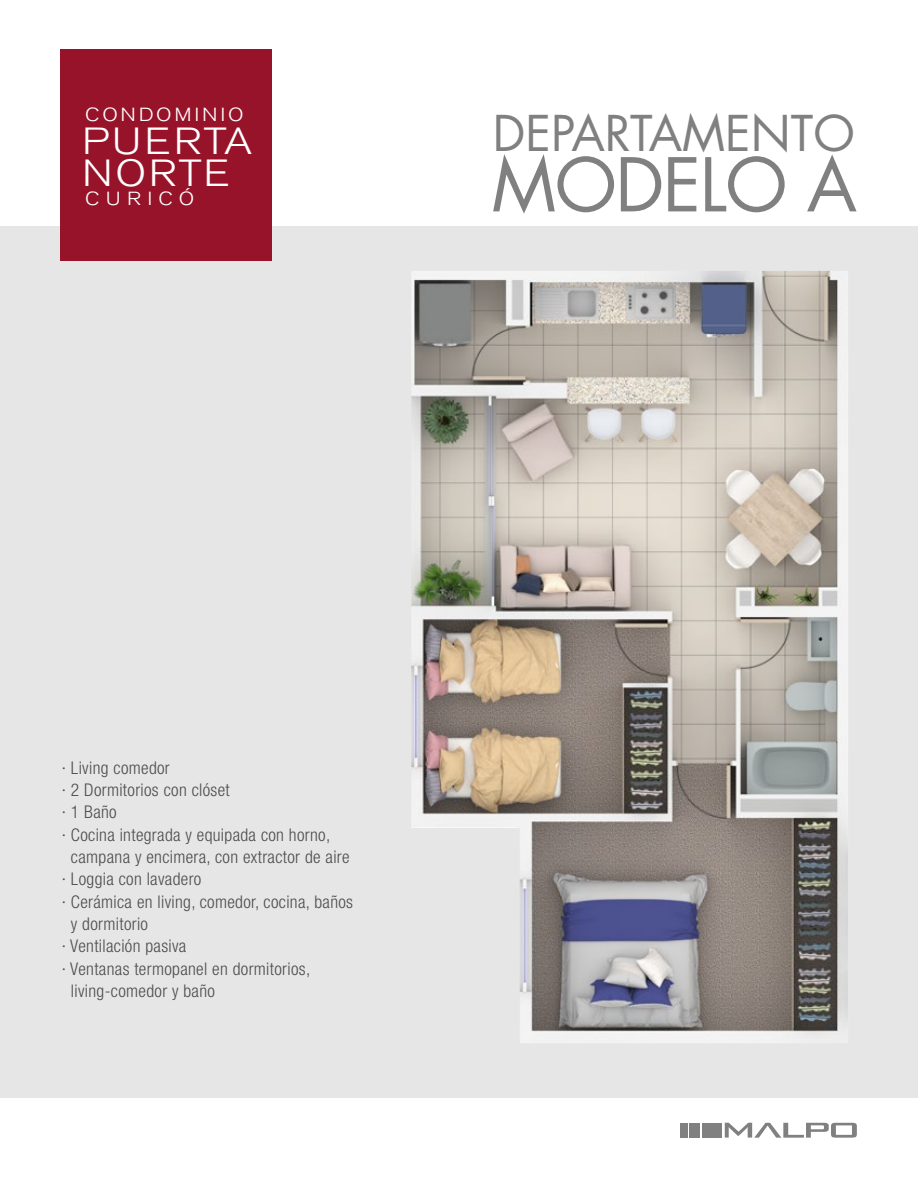
<style>
.page{position:relative;width:918px;height:1188px;background:#fff}
.page>*{position:absolute;margin:0;border:0;box-sizing:border-box;transform-origin:0 0}
.t1{font:72px "Futura Std";letter-spacing:-.02em;color:#808080}
.t2{font:48px "Futura Std";color:#808080}
.t3{font:300 37.5px/31.5px "Akzidenz Grotesk BQ";letter-spacing:.06em;color:#fff;scale:1.16 1}
.t4{font:300 18.9px "Akzidenz Grotesk BQ";letter-spacing:.13em;color:#fff;scale:1.16 1}
.t5{font:300 condensed 17.55px "Helvetica Neue LT Std";letter-spacing:.02em;color:#4d4d4d}
</style>
<div class="page">
<div style="left:0;top:226px;width:918px;height:872px;background:#e6e6e6"></div>
<div style="left:681px;top:1123px;width:7px;height:14px;background:#808080"></div>
<div style="left:689px;top:1123px;width:11px;height:14px;background:#808080"></div>
<div style="left:702px;top:1123px;width:19px;height:14px;background:#808080"></div>
<svg style="left:725px;top:1123px;width:132px;height:15px"></svg>
<img style="left:411px;top:271px;width:437px;height:772px">
<div style="left:60px;top:49px;width:212px;height:211px;background:#97132a"></div>
<p class="t4" style="left:85px;top:104px;width:138px">CONDOMINIO</p>
<h3 class="t3" style="left:82px;top:127px;width:148px">PUERTA<br>NORTE</h3>
<p class="t4" style="left:85px;top:188px;width:96px">CURICÓ</p>
<h2 class="t2" style="left:493px;top:102px;width:363px">DEPARTAMENTO</h2>
<h1 class="t1" style="left:492px;top:139px;width:367px">MODELO A</h1>
<p class="t5" style="left:62px;top:757px;width:110px">· Living comedor</p>
<p class="t5" style="left:62px;top:780px;width:169px">· 2 Dormitorios con clóset</p>
<p class="t5" style="left:62px;top:802px;width:56px">· 1 Baño</p>
<p class="t5" style="left:62px;top:824px;width:270px">· Cocina integrada y equipada con horno,</p>
<p class="t5" style="left:71px;top:847px;width:280px">campana y encimera, con extractor de aire</p>
<p class="t5" style="left:62px;top:869px;width:141px">· Loggia con lavadero</p>
<p class="t5" style="left:62px;top:891px;width:293px">· Cerámica en living, comedor, cocina, baños</p>
<p class="t5" style="left:71px;top:914px;width:79px">y dormitorio</p>
<p class="t5" style="left:62px;top:936px;width:126px">· Ventilación pasiva</p>
<p class="t5" style="left:62px;top:958px;width:250px">· Ventanas termopanel en dormitorios,</p>
<p class="t5" style="left:71px;top:981px;width:146px">living-comedor y baño</p>
</div>
